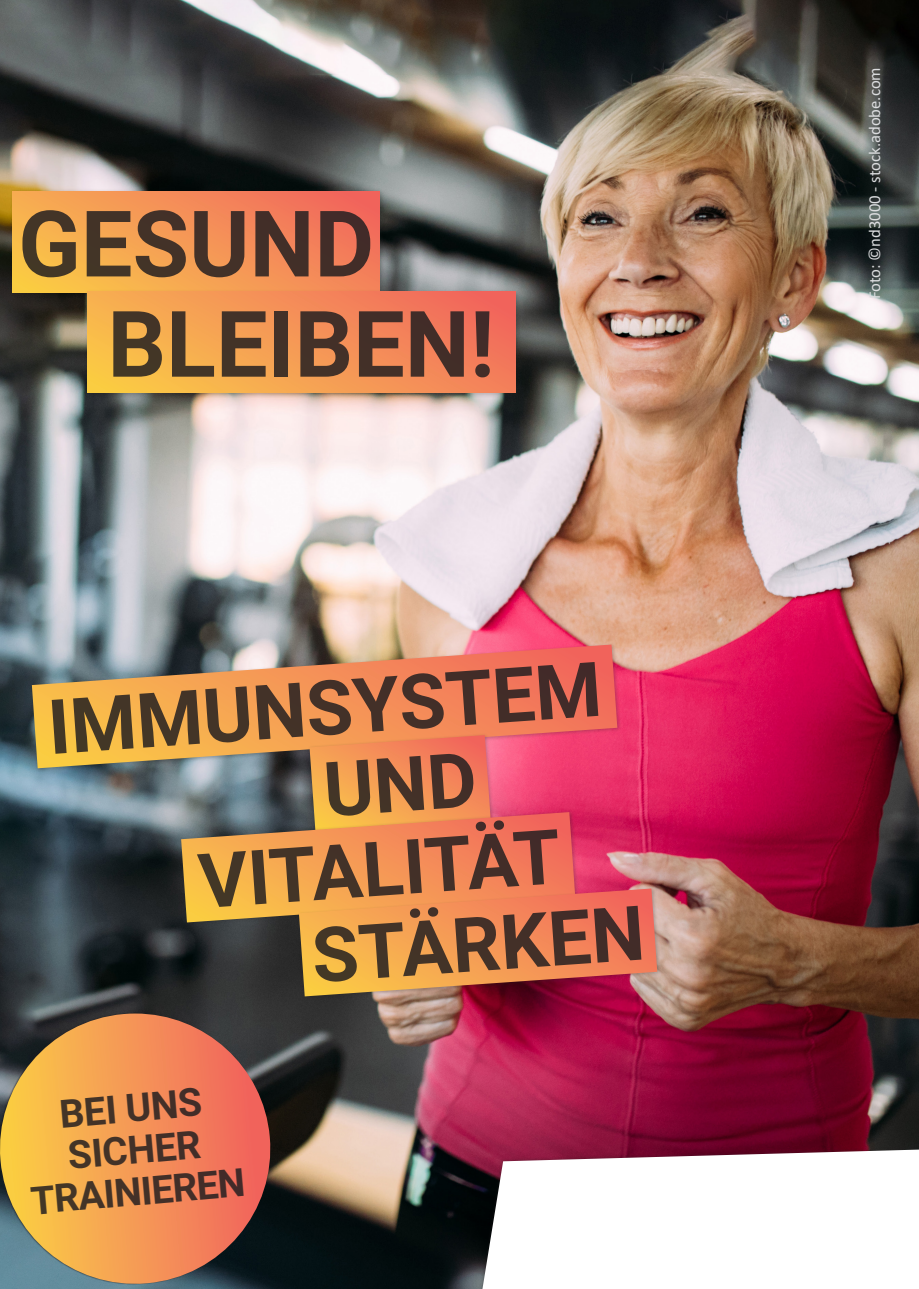
<style>
.page{position:relative;width:919px;height:1289px;background:#fff}
.page>*{position:absolute;margin:0;border:0;box-sizing:border-box;transform-origin:0 0}
.t1{font:700 91.8px "Roboto";color:#231f20}
.t2{font:700 75.9px/81.4px "Roboto";color:#231f20}
.t3{font:700 39px/42px "Roboto";color:#231f20;text-align:center}
.t4{font:16.65px "Calibri";color:#dcdddf}
</style>
<div class="page">
<img style="left:0;top:0;width:917px;height:1288px">
<div style="left:30px;top:642px;width:591px;height:130px;background:#231f20;opacity:.25"></div>
<svg style="left:32px;top:644px;width:585px;height:124px;background:#de9260"></svg>
<div style="left:10px;top:188px;width:375px;height:110px;background:#231f20;opacity:.25"></div>
<svg style="left:13px;top:191px;width:367px;height:101px;background:#f59654"></svg>
<div style="left:84px;top:288px;width:437px;height:110px;background:#231f20;opacity:.25"></div>
<svg style="left:87px;top:292px;width:428px;height:101px;background:#f59754"></svg>
<div style="left:468px;top:1142px;width:450px;height:146px;background:#231f20;opacity:.25"></div>
<svg style="left:482px;top:1149px;width:436px;height:139px"></svg>
<svg style="left:0;top:1001px;width:282px;height:287px;background:#323535"></svg>
<svg style="left:0;top:1013px;width:276px;height:275px;background:#c68351"></svg>
<div style="left:296px;top:886px;width:365px;height:114px;background:#231f20;opacity:.25"></div>
<svg style="left:181px;top:735px;width:476px;height:261px;background:#d37a58"></svg>
<p class="t1" style="left:18px;top:179px;width:357px">GESUND</p>
<p class="t1" style="left:107px;top:280px;width:388px">BLEIBEN!</p>
<p class="t2" style="left:315px;top:665px;width:285px;text-indent:-271px;rotate:-4deg">IMMUNSYSTEM<br>UND</p>
<p class="t2" style="left:303px;top:830px;width:335px;line-height:81.9px;text-indent:-108px;rotate:-4deg">VITALITÄT<br>STÄRKEN</p>
<p class="t3" style="left:22px;top:1094px;width:216px;rotate:-5deg">BEI UNS<br>SICHER<br>TRAINIEREN</p>
<p class="t4" style="left:863px;top:299px;width:234px;rotate:-90deg">Foto: ©nd3000 - stock.adobe.com</p>
</div>
